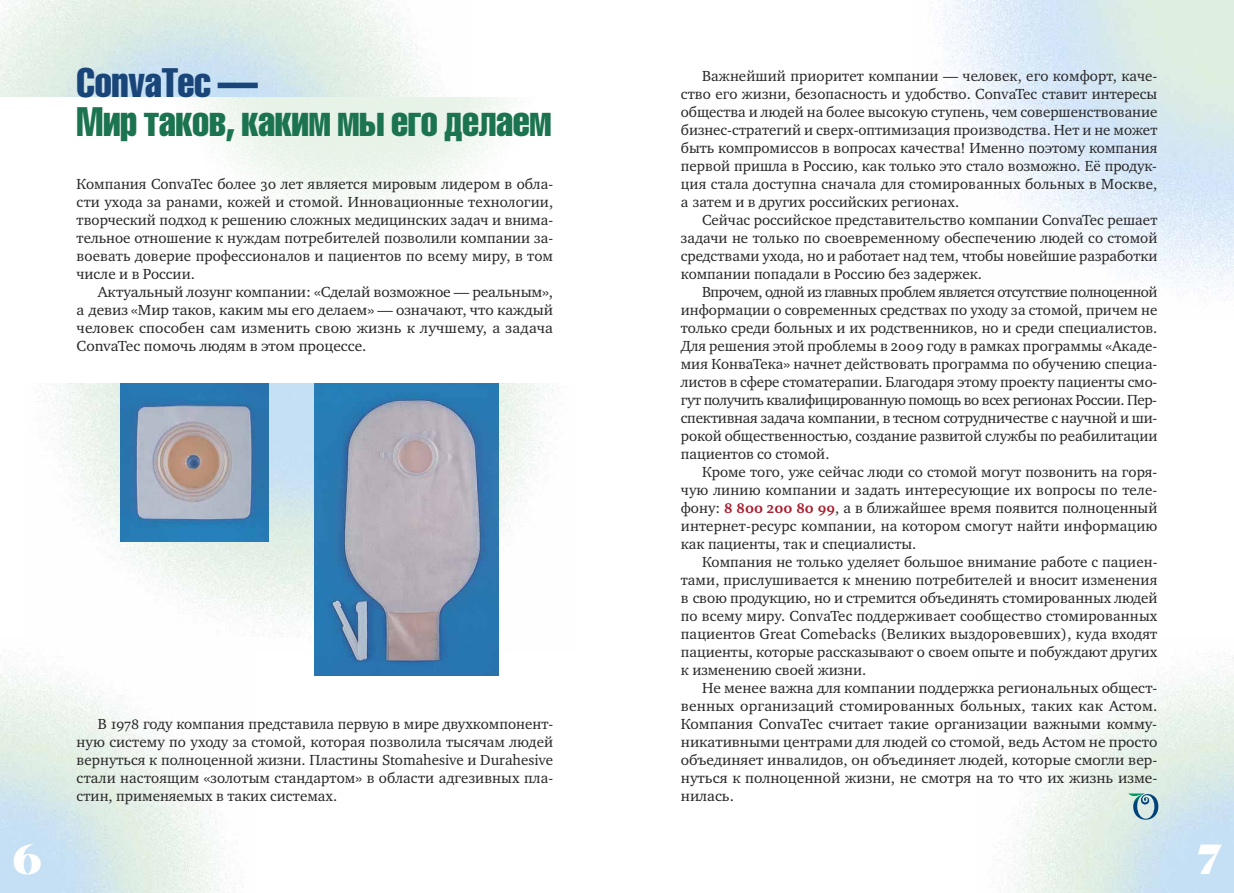
<style>
.page{position:relative;width:1234px;height:893px;background:#fff}
.page>*{position:absolute;margin:0;border:0;box-sizing:border-box;transform-origin:0 0}
.t1{font:42px "Serpand Molot C";color:#fff}
.t2{font:40.5px "Helios Compressed";letter-spacing:-.01em;color:#1c734f}
.t3{font:40.5px "Helios Compressed";letter-spacing:-.01em;color:#194578}
.t4{font:15px/18px "Charter OSC";color:#272627;text-align:justify}
.s1{font-weight:700;color:#a91d2e}
</style>
<div class="page">
<img style="left:937px;top:0;width:296px;height:301px">
<img style="left:39px;top:384px;width:515px;height:268px">
<img style="left:185px;top:97px;width:337px;height:127px">
<img style="left:0;top:638px;width:255px;height:255px">
<img style="left:314px;top:384px;width:184px;height:291px">
<img style="left:120px;top:384px;width:148px;height:157px">
<svg style="left:1127px;top:793px;width:31px;height:27px"></svg>
<h2 class="t3" style="left:77px;top:68px;width:183px">ConvaTec —</h2>
<h2 class="t2" style="left:77px;top:107px;width:476px">Мир таков, каким мы его делаем</h2>
<p class="t4" style="left:77px;top:176px;width:478px">Компания ConvaTec более 30 лет является мировым лидером в обла&shy;сти ухода за ранами, кожей и стомой. Инновационные технологии, творческий подход к решению сложных медицинских задач и внима&shy;тельное отношение к нуждам потребителей позволили компании за&shy;воевать доверие профессионалов и пациентов по всему миру, в том числе и в России.</p>
<p class="t4" style="left:77px;top:284px;width:478px;text-indent:21px">Актуальный лозунг компании: «Сделай возможное — реальным», а девиз «Мир таков, каким мы его делаем» — означают, что каждый человек способен сам изменить свою жизнь к лучшему, а задача ConvaTec помочь людям в этом процессе.</p>
<h1 class="t1" style="left:13px;top:834px;width:30px">6</h1>
<p class="t4" style="left:77px;top:716px;width:478px;text-indent:21px">В 1978 году компания представила первую в мире двухкомпонент&shy;ную систему по уходу за стомой, которая позволила тысячам людей вернуться к полноценной жизни. Пластины Stomahesive и Durahesive стали настоящим «золотым стандартом» в области адгезивных пла&shy;стин, применяемых в таких системах.</p>
<p class="t4" style="left:680px;top:68px;width:478px;text-indent:21px">Важнейший приоритет компании — человек, его комфорт, каче&shy;ство его жизни, безопасность и удобство. ConvaTec ставит интересы общества и людей на более высокую ступень, чем совершенствование бизнес-стратегий и сверх-оптимизация производства. Нет и не может быть компромиссов в вопросах качества! Именно поэтому компания первой пришла в Россию, как только это стало возможно. Её продук&shy;ция стала доступна сначала для стомированных больных в Москве, а затем и в других российских регионах.</p>
<p class="t4" style="left:680px;top:212px;width:478px;text-indent:21px">Сейчас российское представительство компании ConvaTec решает задачи не только по своевременному обеспечению людей со стомой средствами ухода, но и работает над тем, чтобы новейшие разработки компании попадали в Россию без задержек.</p>
<p class="t4" style="left:680px;top:284px;width:478px;text-indent:21px">Впрочем, одной из главных проблем является отсутствие полноценной информации о современных средствах по уходу за стомой, причем не только среди больных и их родственников, но и среди специалистов.<br>Для решения этой проблемы в 2009 году в рамках программы «Акаде&shy;мия КонваТека» начнет действовать программа по обучению специа&shy;листов в сфере стоматерапии. Благодаря этому проекту пациенты смо&shy;гут получить квалифицированную помощь во всех регионах России. Пер&shy;спективная задача компании, в тесном сотрудничестве c научной и ши&shy;рокой общественностью, создание развитой службы по реабилитации пациентов со стомой.</p>
<p class="t4" style="left:680px;top:464px;width:478px;text-indent:21px">Кроме того, уже сейчас люди со стомой могут позвонить на горя&shy;чую линию компании и задать интересующие их вопросы по теле&shy;фону: <span class="s1">8 800 200 80 99</span>, а в ближайшее время появится полноценный интернет-ресурс компании, на котором смогут найти информацию как пациенты, так и специалисты.</p>
<p class="t4" style="left:680px;top:554px;width:478px;text-indent:21px">Компания не только уделяет большое внимание работе с пациен&shy;тами, прислушивается к мнению потребителей и вносит изменения в свою продукцию, но и стремится объединять стомированных людей по всему миру. ConvaTec поддерживает сообщество стомированных пациентов Great Comebacks (Великих выздоровевших), куда входят пациенты, которые рассказывают о своем опыте и побуждают других к изменению своей жизни.</p>
<p class="t4" style="left:680px;top:680px;width:478px;text-indent:21px">Не менее важна для компании поддержка региональных общест&shy;венных организаций стомированных больных, таких как Астом.<br>Компания ConvaTec считает такие организации важными комму&shy;никативными центрами для людей со стомой, ведь Астом не просто объединяет инвалидов, он объединяет людей, которые смогли вер&shy;нуться к полноценной жизни, не смотря на то что их жизнь изме&shy;нилась.</p>
<h1 class="t1" style="left:1197px;top:834px;width:25px">7</h1>
</div>
